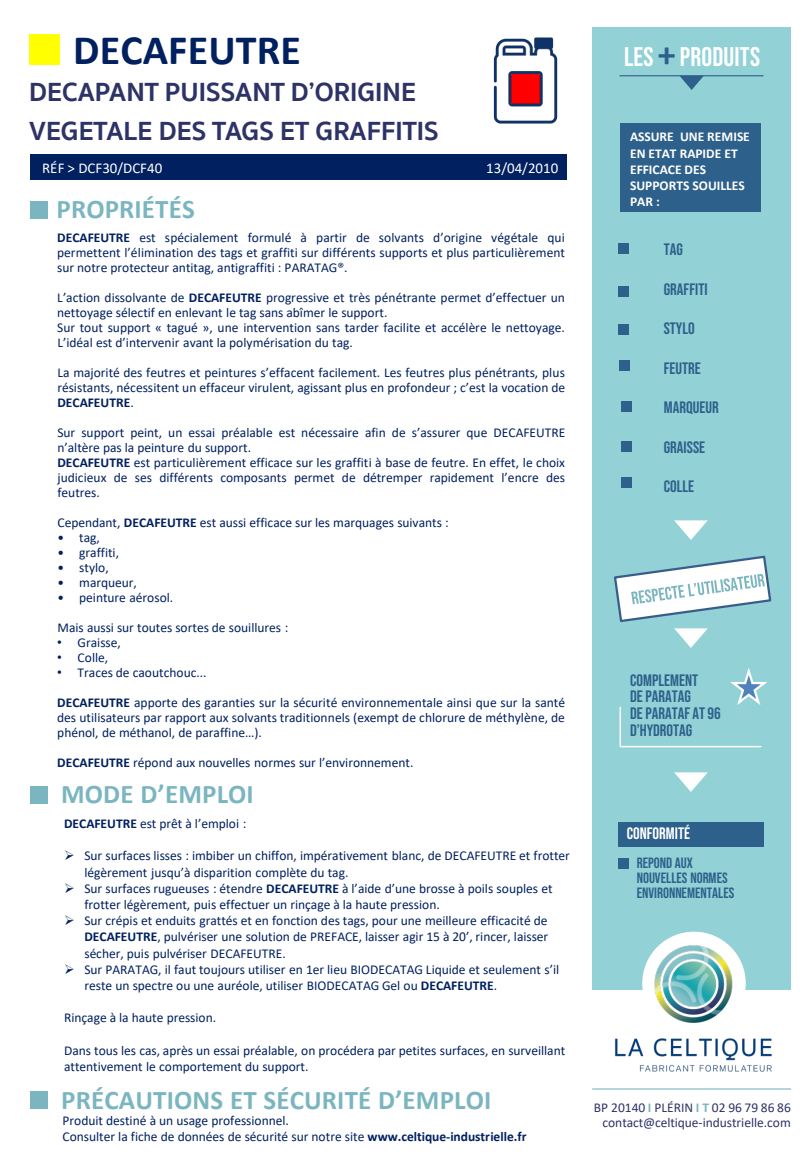
<style>
.page{position:relative;width:810px;height:1170px;background:#fff}
.page>*{position:absolute;margin:0;border:0;box-sizing:border-box;transform-origin:0 0}
.t1{font:700 42px "Calibri";letter-spacing:.005em;color:#002060}
.t2{font:700 27px/38.8px "Sukhumvit Set";letter-spacing:.005em;color:#2d3367}
.t3{font:700 27px "Calibri";letter-spacing:.005em;color:#7bb6c0}
.t4{font:27px "Bebas Neue";letter-spacing:.005em;color:#fff}
.t5{font:16.5px "Bebas Neue";color:#2d608b}
.t6{font:16.5px "Bebas Neue";color:#fff}
.t7{font:15px/15px "Bebas Neue";color:#2d608b}
.t8{font:15px "Calibri";color:#fff}
.t9{font:13.5px/15px "Calibri";color:#002060}
.t10{font:700 13.5px/16.2px "Calibri";color:#fff}
.t11{font:13.5px/15px "Calibri";color:#2d3367;text-align:right}
.s1{font-weight:700}
.s2{font-family:"Arial"}
.s3{font-family:"Calibri";font-weight:700;font-size:36px;color:#2d608b}
.s4{font-weight:700;color:#7bb6c0}
</style>
<div class="page">
<img style="left:493px;top:37px;width:65px;height:87px">
<div style="left:592px;top:28px;width:199px;height:962px;background:#92d1d5"></div>
<div style="left:31px;top:155px;width:536px;height:25px;background:#002060"></div>
<div style="left:30px;top:34px;width:30px;height:31px;background:#ff0"></div>
<div style="left:30px;top:202px;width:18px;height:17px;background:#7bb6c0"></div>
<div style="left:30px;top:786px;width:18px;height:18px;background:#7bb6c0"></div>
<div style="left:30px;top:1092px;width:18px;height:17px;background:#7bb6c0"></div>
<hr style="left:620px;top:75px;width:144px;height:1px;background:#2d608b">
<svg style="left:680px;top:76px;width:24px;height:14px"></svg>
<div style="left:618px;top:243px;width:11px;height:10px;background:#2d608b"></div>
<div style="left:618px;top:287px;width:11px;height:10px;background:#2d608b"></div>
<div style="left:618px;top:324px;width:11px;height:10px;background:#2d608b"></div>
<svg style="left:674px;top:520px;width:34px;height:20px"></svg>
<svg style="left:614px;top:555px;width:158px;height:93px"></svg>
<div style="left:620px;top:124px;width:141px;height:88px;background:#2d608b"></div>
<svg style="left:619px;top:668px;width:148px;height:80px"></svg>
<svg style="left:674px;top:772px;width:34px;height:20px"></svg>
<div style="left:618px;top:823px;width:146px;height:24px;background:#2d608b"></div>
<div style="left:618px;top:858px;width:11px;height:11px;background:#2d608b"></div>
<hr style="left:592px;top:1088px;width:199px;height:2px;background:#7bb6c0">
<img style="left:599px;top:931px;width:190px;height:158px">
<div style="left:620px;top:360px;width:10px;height:10px;background:#2d608b"></div>
<div style="left:621px;top:401px;width:10px;height:10px;background:#2d608b"></div>
<div style="left:621px;top:441px;width:10px;height:10px;background:#2d608b"></div>
<div style="left:621px;top:477px;width:10px;height:10px;background:#2d608b"></div>
<h1 class="t1" style="left:73px;top:20px;width:230px">DECAFEUTRE</h1>
<p class="t2" style="left:29px;top:73px;width:411px">DECAPANT PUISSANT D’ORIGINE<br>VEGETALE DES TAGS ET GRAFFITIS</p>
<p class="t8" style="left:42px;top:158px;width:122px">RÉF &gt; DCF30/DCF40</p>
<p class="t8" style="left:486px;top:158px;width:73px">13/04/2010</p>
<p class="t3" style="left:56px;top:190px;width:140px">PROPRIÉTÉS</p>
<p class="t9" style="left:57px;top:230px;width:509px;text-align:justify"><span class="s1">DECAFEUTRE</span> est spécialement formulé à partir de solvants d’origine végétale qui permettent l’élimination des tags et graffiti sur différents supports et plus particulièrement sur notre protecteur antitag, antigraffiti : PARATAG®.</p>
<p class="t9" style="left:57px;top:290px;width:509px">L’action dissolvante de <span class="s1">DECAFEUTRE</span> progressive et très pénétrante permet d’effectuer un nettoyage sélectif en enlevant le tag sans abîmer le support.</p>
<p class="t9" style="left:57px;top:320px;width:509px">Sur tout support « tagué », une intervention sans tarder facilite et accélère le nettoyage.<br>L’idéal est d’intervenir avant la polymérisation du tag.</p>
<p class="t9" style="left:57px;top:365px;width:509px;text-align:justify">La majorité des feutres et peintures s’effacent facilement. Les feutres plus pénétrants, plus résistants, nécessitent un effaceur virulent, agissant plus en profondeur ; c’est la vocation de <span class="s1">DECAFEUTRE</span>.</p>
<p class="t9" style="left:57px;top:425px;width:509px">Sur support peint, un essai préalable est nécessaire afin de s’assurer que DECAFEUTRE n’altère pas la peinture du support.</p>
<p class="t9" style="left:57px;top:455px;width:509px;text-align:justify"><span class="s1">DECAFEUTRE</span> est particulièrement efficace sur les graffiti à base de feutre. En effet, le choix judicieux de ses différents composants permet de détremper rapidement l’encre des feutres.</p>
<p class="t9" style="left:58px;top:515px;width:393px">Cependant, <span class="s1">DECAFEUTRE</span> est aussi efficace sur les marquages suivants :</p>
<p class="t9" style="left:58px;top:530px;width:44px">• tag,</p>
<p class="t9" style="left:58px;top:545px;width:63px">• graffiti,</p>
<p class="t9" style="left:58px;top:560px;width:53px">• stylo,</p>
<p class="t9" style="left:58px;top:575px;width:81px">• marqueur,</p>
<p class="t9" style="left:58px;top:590px;width:117px">• peinture aérosol.</p>
<p class="t9" style="left:58px;top:620px;width:232px">Mais aussi sur toutes sortes de souillures :</p>
<p class="t9" style="left:57px;top:635px;width:65px"><span class="s2">•</span> Graisse,</p>
<p class="t9" style="left:57px;top:650px;width:52px"><span class="s2">•</span> Colle,</p>
<p class="t9" style="left:57px;top:664px;width:151px"><span class="s2">•</span> Traces de caoutchouc...</p>
<p class="t9" style="left:57px;top:695px;width:509px;text-align:justify"><span class="s1">DECAFEUTRE</span> apporte des garanties sur la sécurité environnementale ainsi que sur la santé des utilisateurs par rapport aux solvants traditionnels (exempt de chlorure de méthylène, de phénol, de méthanol, de paraffine…).</p>
<p class="t9" style="left:57px;top:754px;width:358px"><span class="s1">DECAFEUTRE</span> répond aux nouvelles normes sur l’environnement.</p>
<p class="t3" style="left:61px;top:775px;width:194px">MODE D’EMPLOI</p>
<p class="t9" style="left:64px;top:816px;width:184px"><span class="s1">DECAFEUTRE</span> est prêt à l’emploi :</p>
<p class="t9" style="left:84px;top:847px;width:487px;line-height:16.2px;text-indent:-20px">➢ Sur surfaces lisses : imbiber un chiffon, impérativement blanc, de DECAFEUTRE et frotter légèrement jusqu’à disparition complète du tag.</p>
<p class="t9" style="left:84px;top:880px;width:470px;line-height:16.2px;text-indent:-20px">➢ Sur surfaces rugueuses : étendre <span class="s1">DECAFEUTRE</span> à l’aide d’une brosse à poils souples et frotter légèrement, puis effectuer un rinçage à la haute pression.</p>
<p class="t9" style="left:84px;top:912px;width:465px;line-height:16.2px;text-align:justify;text-indent:-20px">➢ Sur crépis et enduits grattés et en fonction des tags, pour une meilleure efficacité de <span class="s1">DECAFEUTRE</span>, pulvériser une solution de PREFACE, laisser agir 15 à 20’, rincer, laisser sécher, puis pulvériser DECAFEUTRE.</p>
<p class="t9" style="left:84px;top:961px;width:476px;line-height:16.2px;text-indent:-20px">➢ Sur PARATAG, il faut toujours utiliser en 1er lieu BIODECATAG Liquide et seulement s’il reste un spectre ou une auréole, utiliser BIODECATAG Gel ou <span class="s1">DECAFEUTRE</span>.</p>
<p class="t9" style="left:64px;top:1010px;width:154px">Rinçage à la haute pression.</p>
<p class="t9" style="left:64px;top:1042px;width:503px;line-height:16.2px">Dans tous les cas, après un essai préalable, on procédera par petites surfaces, en surveillant attentivement le comportement du support.</p>
<p class="t3" style="left:61px;top:1081px;width:432px">PRÉCAUTIONS ET SÉCURITÉ D’EMPLOI</p>
<p class="t9" style="left:62px;top:1112px;width:228px">Produit destiné à un usage professionnel.</p>
<p class="t9" style="left:62px;top:1129px;width:466px">Consulter la fiche de données de sécurité sur notre site <span class="s1">www.celtique-industrielle.fr</span></p>
<p class="t4" style="left:624px;top:41px;width:138px">LES <span class="s3">+</span> PRODUITS</p>
<p class="t10" style="left:630px;top:129px;width:121px">ASSURE UNE REMISE<br>EN ETAT RAPIDE ET<br>EFFICACE DES<br>SUPPORTS SOUILLES<br>PAR :</p>
<p class="t5" style="left:664px;top:240px;width:21px">TAG</p>
<p class="t5" style="left:664px;top:279px;width:45px">GRAFFITI</p>
<p class="t5" style="left:664px;top:319px;width:32px">STYLO</p>
<p class="t5" style="left:664px;top:359px;width:38px">FEUTRE</p>
<p class="t5" style="left:664px;top:398px;width:56px">MARQUEUR</p>
<p class="t5" style="left:664px;top:438px;width:43px">GRAISSE</p>
<p class="t5" style="left:664px;top:477px;width:32px">COLLE</p>
<p class="t5" style="left:630px;top:671px;width:70px">COMPLEMENT</p>
<p class="t5" style="left:630px;top:687px;width:62px">DE PARATAG</p>
<p class="t5" style="left:630px;top:704px;width:92px">DE PARATAF AT 96</p>
<p class="t5" style="left:630px;top:721px;width:64px">D’HYDROTAG</p>
<p class="t6" style="left:627px;top:824px;width:65px">CONFORMITÉ</p>
<p class="t7" style="left:637px;top:855px;width:99px">REPOND AUX<br>NOUVELLES NORMES<br>ENVIRONNEMENTALES</p>
<p class="t11" style="left:594px;top:1100px;width:198px">BP 20140 <span class="s4">I</span> PLÉRIN <span class="s4">I T</span> 02 96 79 86 86 contact@celtique-industrielle.com</p>
</div>
